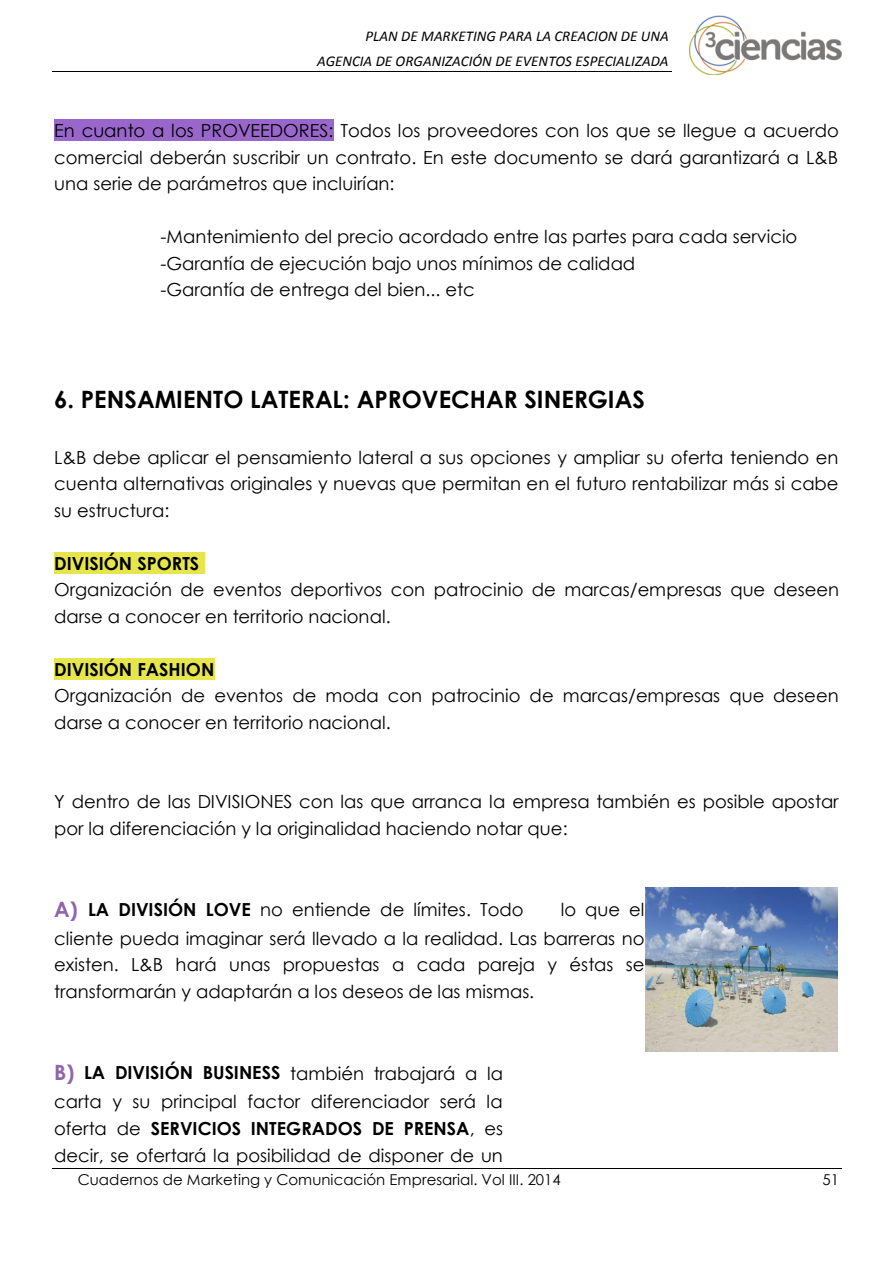
<style>
.page{position:relative;width:893px;height:1263px;background:#fff}
.page>*{position:absolute;margin:0;border:0;box-sizing:border-box;transform-origin:0 0}
.t1{font:700 24px "Century Gothic";color:#000}
.t2{font:18px/26.4px "Century Gothic";color:#000}
.t3{font:700 18px "Century Gothic";color:#000}
.t4{font:italic 15px/24.2px "Calibri";color:#000;text-align:right}
.t5{font:15px "Century Gothic";letter-spacing:.005em;color:#000}
.s1{font-weight:700;font-size:21px;color:#9065ab}
.s2{font-weight:700}
</style>
<div class="page">
<hr style="left:52px;top:71px;width:619px;height:1px;background:#000">
<hr style="left:52px;top:1168px;width:789px;height:1px;background:#000">
<img style="left:689px;top:15px;width:153px;height:60px">
<div style="left:54px;top:119px;width:280px;height:22px;background:#96c"></div>
<div style="left:54px;top:552px;width:150px;height:21px;background:#e6e64c"></div>
<div style="left:54px;top:658px;width:160px;height:21px;background:#e6e64c"></div>
<img style="left:645px;top:887px;width:193px;height:164px">
<p class="t4" style="left:317px;top:26px;width:353px">PLAN DE MARKETING PARA LA CREACION DE UNA<br>AGENCIA DE ORGANIZACIÓN DE EVENTOS ESPECIALIZADA</p>
<p class="t2" style="left:54px;top:117px;width:786px;text-align:justify">En cuanto a los PROVEEDORES: Todos los proveedores con los que se llegue a acuerdo comercial deberán suscribir un contrato. En este documento se dará garantizará a L&amp;B una serie de parámetros que incluirían:</p>
<p class="t2" style="left:161px;top:223px;width:638px">-Mantenimiento del precio acordado entre las partes para cada servicio</p>
<p class="t2" style="left:161px;top:249px;width:476px">-Garantía de ejecución bajo unos mínimos de calidad</p>
<p class="t2" style="left:161px;top:276px;width:316px">-Garantía de entrega del bien... etc</p>
<p class="t1" style="left:54px;top:384px;width:592px">6. PENSAMIENTO LATERAL: APROVECHAR SINERGIAS</p>
<p class="t2" style="left:54px;top:443px;width:786px;text-align:justify">L&amp;B debe aplicar el pensamiento lateral a sus opciones y ampliar su oferta teniendo en cuenta alternativas originales y nuevas que permitan en el futuro rentabilizar más si cabe su estructura:</p>
<p class="t3" style="left:54px;top:552px;width:147px">DIVISIÓN SPORTS</p>
<p class="t2" style="left:54px;top:576px;width:786px">Organización de eventos deportivos con patrocinio de marcas/empresas que deseen darse a conocer en territorio nacional.</p>
<p class="t3" style="left:54px;top:658px;width:162px">DIVISIÓN FASHION</p>
<p class="t2" style="left:54px;top:682px;width:786px">Organización de eventos de moda con patrocinio de marcas/empresas que deseen darse a conocer en territorio nacional.</p>
<p class="t2" style="left:54px;top:788px;width:786px">Y dentro de las DIVISIONES con las que arranca la empresa también es posible apostar por la diferenciación y la originalidad haciendo notar que:</p>
<p class="t2" style="left:54px;top:896px;width:471px"><span class="s1">A)</span> <span class="s2">LA DIVISIÓN LOVE</span> no entiende de límites. Todo</p>
<p class="t2" style="left:54px;top:894px;width:592px;line-height:29px;text-align:right">lo que el<br>cliente pueda imaginar será llevado a la realidad. Las barreras no</p>
<p class="t2" style="left:54px;top:951px;width:592px">existen. L&amp;B hará unas propuestas a cada pareja y éstas se transformarán y adaptarán a los deseos de las mismas.</p>
<p class="t2" style="left:54px;top:1058px;width:450px;line-height:28.8px"><span class="s1">B)</span> <span class="s2">LA DIVISIÓN BUSINESS</span> también trabajará a la carta y su principal factor diferenciador será la</p>
<p class="t2" style="left:54px;top:1114px;width:450px;line-height:26.8px">oferta de <span class="s2">SERVICIOS INTEGRADOS DE PRENSA</span>, es decir, se ofertará la posibilidad de disponer de un</p>
<p class="t5" style="left:78px;top:1170px;width:484px">Cuadernos de Marketing y Comunicación Empresarial. Vol III. 2014</p>
<p class="t5" style="left:823px;top:1170px;width:18px">51</p>
</div>
